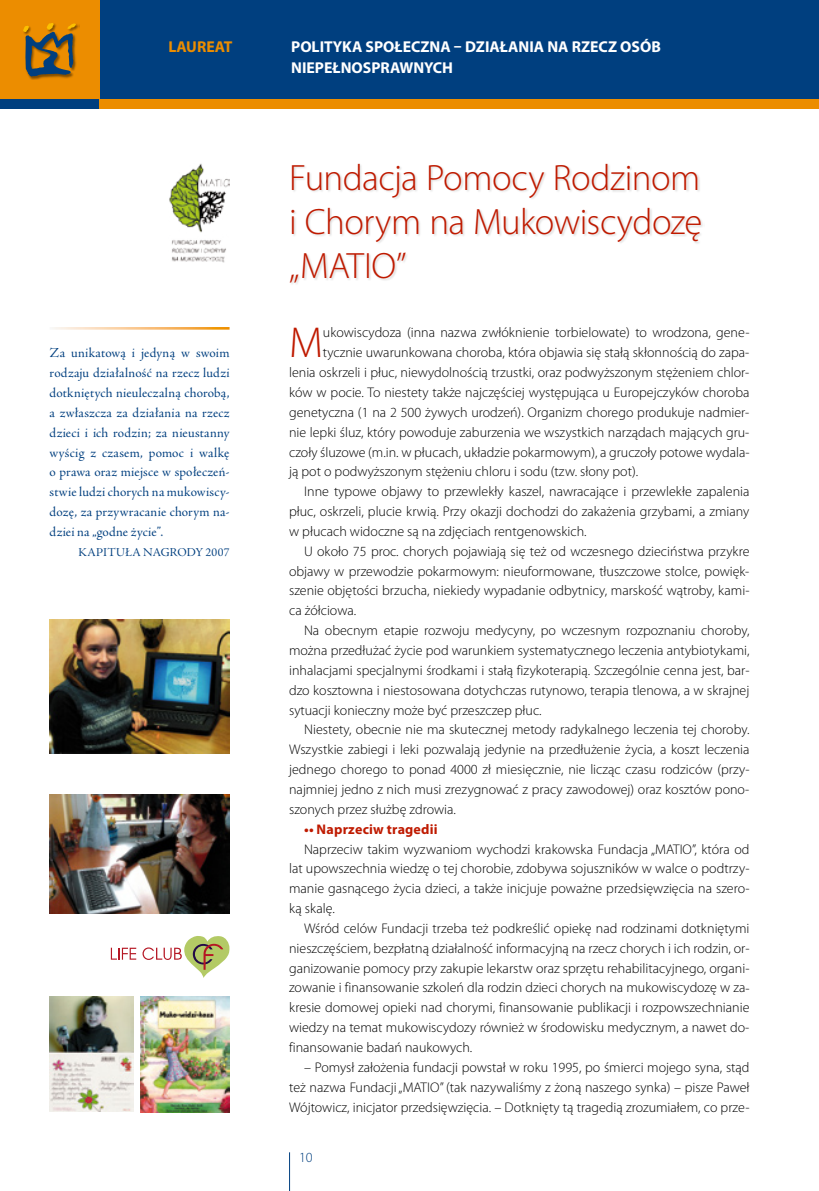
<style>
.page{position:relative;width:819px;height:1191px;background:#fff}
.page>*{position:absolute;margin:0;border:0;box-sizing:border-box;transform-origin:0 0}
.t1{font:300 43.4px "Myriad Pro";color:#bf1a00}
.t2{font:300 36.75px/44.1px "Myriad Pro";letter-spacing:-.01em;color:#bf1a00;text-align:justify}
.t3{font:700 15.75px/21px "Myriad Pro";color:#fff}
.t4{font:700 15.75px "Myriad Pro";color:#ec8d00}
.t5{font:300 14px/19.8px "Myriad Pro";color:#000;text-align:justify}
.t6{font:14px/19.8px "Adobe Jenson Pro Subh";letter-spacing:.015em;color:#003f7f;text-align:justify}
.t7{font:700 14px "Myriad Pro";letter-spacing:.015em;color:#bf1a00}
.t8{font:300 14px "Myriad Pro";color:#003f7f}
.t9{font:12.25px "Adobe Jenson Pro Subh";letter-spacing:.02em;color:#003f7f}
</style>
<div class="page">
<div style="left:99px;top:0;width:720px;height:99px;background:#003f7f"></div>
<div style="left:0;top:0;width:99px;height:99px;background:#ec8d00"></div>
<div style="left:0;top:99px;width:99px;height:10px;background:#003f7f"></div>
<div style="left:99px;top:99px;width:720px;height:10px;background:#ec8d00"></div>
<div style="left:22px;top:22px;width:58px;height:58px;background:#000;opacity:.45"></div>
<svg style="left:23px;top:23px;width:53px;height:53px"></svg>
<hr style="left:289px;top:1152px;width:1px;height:39px;background:#003f7f">
<div style="left:289px;top:162px;width:415px;height:124px;background:#000;opacity:.15"></div>
<img style="left:169px;top:163px;width:60px;height:99px">
<svg style="left:111px;top:947px;width:25px;height:12px"></svg>
<svg style="left:142px;top:936px;width:87px;height:42px"></svg>
<img style="left:50px;top:794px;width:179px;height:119px">
<img style="left:141px;top:996px;width:88px;height:116px">
<img style="left:50px;top:996px;width:84px;height:115px">
<img style="left:50px;top:619px;width:179px;height:135px">
<p class="t4" style="left:168px;top:37px;width:66px">LAUREAT</p>
<p class="t6" style="left:50px;top:343px;width:181px">Za unikatową i jedyną w swoim rodzaju działalność na rzecz ludzi dotkniętych nieuleczalną chorobą, a zwłaszcza za działania na rzecz dzieci i ich rodzin; za nieustanny wyścig z czasem, pomoc i walkę o prawa oraz miejsce w społeczeń&shy;stwie ludzi chorych na mukowiscy&shy;dozę, za przywracanie chorym na&shy;dziei na „godne życie”.</p>
<p class="t9" style="left:78px;top:545px;width:153px">KAPITUŁA NAGRODY 2007</p>
<p class="t3" style="left:291px;top:36px;width:371px">POLITYKA SPOŁECZNA – DZIAŁANIA NA RZECZ OSÓB<br>NIEPEŁNOSPRAWNYCH</p>
<h2 class="t2" style="left:289px;top:156px;width:414px">Fundacja Pomocy Rodzinom i Chorym na Mukowiscydozę „MATIO”</h2>
<h1 class="t1" style="left:289px;top:319px;width:35px">M</h1>
<p class="t5" style="left:323px;top:323px;width:428px">ukowiscydoza (inna nazwa zwłóknienie torbielowate) to wrodzona, gene-</p>
<p class="t5" style="left:323px;top:343px;width:428px">tycznie uwarunkowana choroba, która objawia się stałą skłonnością do zapa-</p>
<p class="t5" style="left:289px;top:363px;width:462px">lenia oskrzeli i płuc, niewydolnością trzustki, oraz podwyższonym stężeniem chlor-</p>
<p class="t5" style="left:289px;top:383px;width:462px">ków w pocie. To niestety także najczęściej występująca u Europejczyków choroba</p>
<p class="t5" style="left:289px;top:402px;width:462px">genetyczna (1 na 2 500 żywych urodzeń). Organizm chorego produkuje nadmier-</p>
<p class="t5" style="left:289px;top:422px;width:462px">nie lepki śluz, który powoduje zaburzenia we wszystkich narządach mających gru-</p>
<p class="t5" style="left:289px;top:442px;width:462px">czoły śluzowe (m.in. w płucach, układzie pokarmowym), a gruczoły potowe wydala-</p>
<p class="t5" style="left:289px;top:462px;width:350px">ją pot o podwyższonym stężeniu chloru i sodu (tzw. słony pot).</p>
<p class="t5" style="left:304px;top:482px;width:447px">Inne typowe objawy to przewlekły kaszel, nawracające i przewlekłe zapalenia</p>
<p class="t5" style="left:289px;top:502px;width:462px">płuc, oskrzeli, plucie krwią. Przy okazji dochodzi do zakażenia grzybami, a zmiany</p>
<p class="t5" style="left:289px;top:521px;width:299px">w płucach widoczne są na zdjęciach rentgenowskich.</p>
<p class="t5" style="left:304px;top:541px;width:447px">U około 75 proc. chorych pojawiają się też od wczesnego dzieciństwa przykre</p>
<p class="t5" style="left:289px;top:561px;width:462px">objawy w przewodzie pokarmowym: nieuformowane, tłuszczowe stolce, powięk-</p>
<p class="t5" style="left:289px;top:581px;width:462px">szenie objętości brzucha, niekiedy wypadanie odbytnicy, marskość wątroby, kami-</p>
<p class="t5" style="left:289px;top:601px;width:69px">ca żółciowa.</p>
<p class="t5" style="left:304px;top:621px;width:447px">Na obecnym etapie rozwoju medycyny, po wczesnym rozpoznaniu choroby,</p>
<p class="t5" style="left:289px;top:640px;width:462px">można przedłużać życie pod warunkiem systematycznego leczenia antybiotykami,</p>
<p class="t5" style="left:289px;top:660px;width:462px">inhalacjami specjalnymi środkami i stałą fizykoterapią. Szczególnie cenna jest, bar-</p>
<p class="t5" style="left:289px;top:680px;width:462px">dzo kosztowna i niestosowana dotychczas rutynowo, terapia tlenowa, a w skrajnej</p>
<p class="t5" style="left:289px;top:700px;width:254px">sytuacji konieczny może być przeszczep płuc.</p>
<p class="t5" style="left:304px;top:720px;width:447px">Niestety, obecnie nie ma skutecznej metody radykalnego leczenia tej choroby.</p>
<p class="t5" style="left:289px;top:740px;width:462px">Wszystkie zabiegi i leki pozwalają jedynie na przedłużenie życia, a koszt leczenia</p>
<p class="t5" style="left:289px;top:760px;width:462px">jednego chorego to ponad 4000 zł miesięcznie, nie licząc czasu rodziców (przy-</p>
<p class="t5" style="left:289px;top:779px;width:462px">najmniej jedno z nich musi zrezygnować z pracy zawodowej) oraz kosztów pono-</p>
<p class="t5" style="left:289px;top:799px;width:168px">szonych przez służbę zdrowia.</p>
<p class="t7" style="left:304px;top:821px;width:135px">•• Naprzeciw tragedii</p>
<p class="t5" style="left:289px;top:839px;width:462px;text-indent:15px">Naprzeciw takim wyzwaniom wychodzi krakowska Fundacja „MATIO”, która od lat upowszechnia wiedzę o tej chorobie, zdobywa sojuszników w walce o podtrzy&shy;manie gasnącego życia dzieci, a także inicjuje poważne przedsięwzięcia na szero&shy;ką skalę.</p>
<p class="t5" style="left:289px;top:918px;width:462px;text-indent:15px">Wśród celów Fundacji trzeba też podkreślić opiekę nad rodzinami dotkniętymi nieszczęściem, bezpłatną działalność informacyjną na rzecz chorych i ich rodzin, or&shy;ganizowanie pomocy przy zakupie lekarstw oraz sprzętu rehabilitacyjnego, organi&shy;zowanie i finansowanie szkoleń dla rodzin dzieci chorych na mukowiscydozę w za&shy;kresie domowej opieki nad chorymi, finansowanie publikacji i rozpowszechnianie wiedzy na temat mukowiscydozy również w środowisku medycznym, a nawet do&shy;finansowanie badań naukowych.</p>
<p class="t5" style="left:289px;top:1057px;width:462px;text-indent:15px">– Pomysł założenia fundacji powstał w roku 1995, po śmierci mojego syna, stąd też nazwa Fundacji „MATIO” (tak nazywaliśmy z żoną naszego synka) – pisze Paweł Wójtowicz, inicjator przedsięwzięcia. – Dotknięty tą tragedią zrozumiałem, co prze-</p>
<p class="t8" style="left:299px;top:1149px;width:15px">10</p>
</div>
